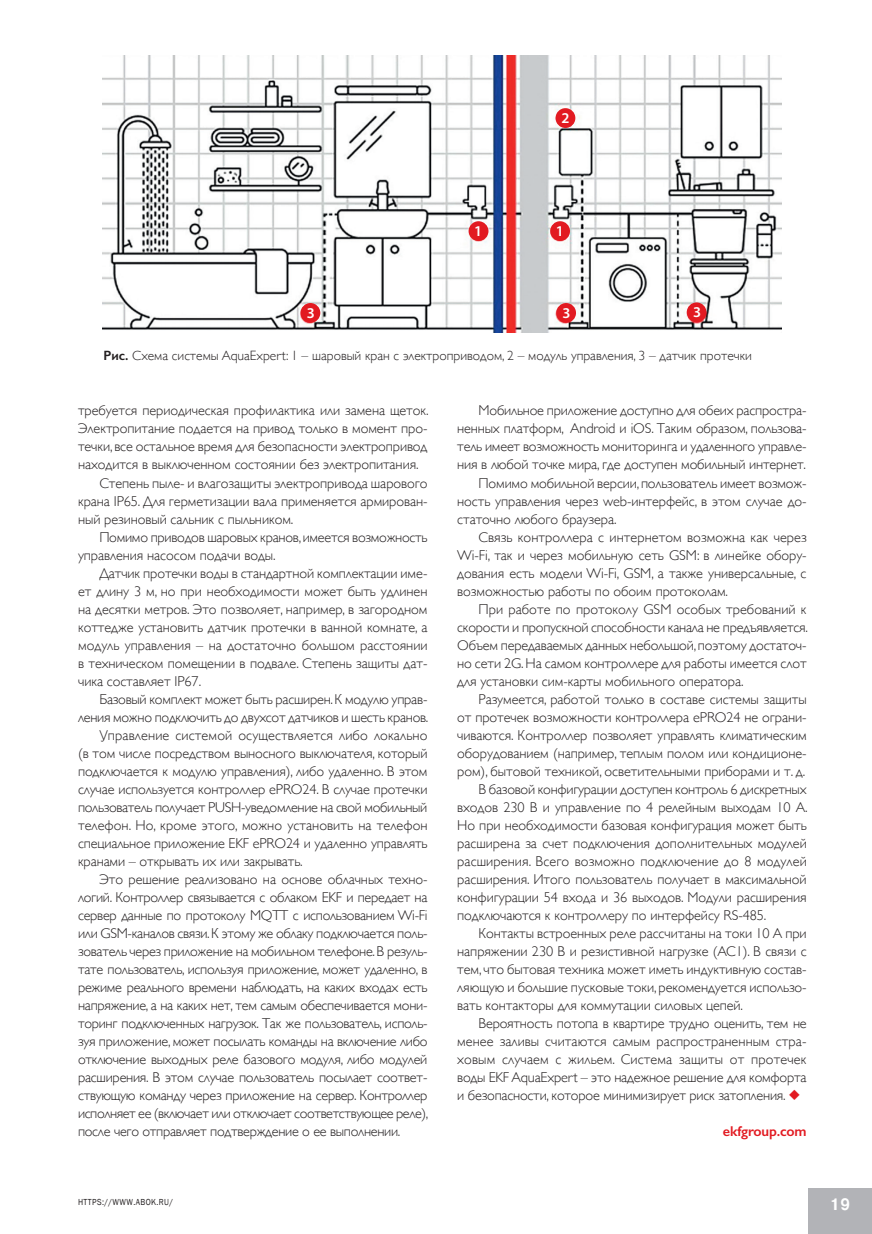
<style>
.page{position:relative;width:872px;height:1234px;background:#fff}
.page>*{position:absolute;margin:0;border:0;box-sizing:border-box;transform-origin:0 0}
.t1{font:700 16.5px "Pragmatica";color:#fff;scale:.89 1}
._1_Preambula_new{font:600 15px "Myriad Pro";color:#fff}
._0_Main_text{font:300 14.25px/18px "Gill Sans";letter-spacing:-.005em;color:#231f20;text-align:justify}
._0_Main_text-2{font:600 14.25px "Gill Sans";letter-spacing:-.01em;color:#e21a21}
._0_Main_text-3{font:300 13.5px "Gill Sans";color:#231f20}
.t2{font:9px "Franklin Gothic";letter-spacing:.05em;color:#231f20;scale:.89 1}
.s1{font-weight:600}
</style>
<div class="page">
<img style="left:103px;top:56px;width:679px;height:276px">
<div style="left:686px;top:302px;width:20px;height:20px;background:#e21a21;border-radius:50%"></div>
<div style="left:550px;top:221px;width:20px;height:20px;background:#e21a21;border-radius:50%"></div>
<div style="left:555px;top:108px;width:20px;height:20px;background:#e21a21;border-radius:50%"></div>
<div style="left:468px;top:221px;width:20px;height:20px;background:#e21a21;border-radius:50%"></div>
<div style="left:556px;top:303px;width:20px;height:20px;background:#e21a21;border-radius:50%"></div>
<div style="left:300px;top:303px;width:20px;height:20px;background:#e21a21;border-radius:50%"></div>
<div style="left:808px;top:1188px;width:64px;height:45px;background:#b2b3b7"></div>
<p class="_1_Preambula_new" style="left:474px;top:221px;width:10px">1</p>
<p class="_1_Preambula_new" style="left:561px;top:108px;width:10px">2</p>
<p class="_1_Preambula_new" style="left:556px;top:221px;width:10px">1</p>
<p class="_1_Preambula_new" style="left:307px;top:303px;width:10px">3</p>
<p class="_1_Preambula_new" style="left:562px;top:303px;width:10px">3</p>
<p class="_1_Preambula_new" style="left:693px;top:303px;width:10px">3</p>
<p class="_0_Main_text-3" style="left:104px;top:344px;width:650px"><span class="s1">Рис.</span> Схема системы AquaExpert: 1 – шаровый кран с электроприводом, 2 – модуль управления, 3 – датчик протечки</p>
<p class="_0_Main_text" style="left:78px;top:401px;width:352px">требуется периодическая профилактика или замена щеток.<br>Электропитание подается на привод только в момент про&shy;течки, все остальное время для безопасности электропривод находится в выключенном состоянии без электропитания.</p>
<p class="_0_Main_text" style="left:78px;top:473px;width:351px;text-indent:21px">Степень пыле- и влагозащиты электропривода шарового крана IP65. Для герметизации вала применяется армирован&shy;ный резиновый сальник с пыльником.</p>
<p class="_0_Main_text" style="left:78px;top:527px;width:351px;text-indent:21px">Помимо приводов шаровых кранов, имеется возможность управления насосом подачи воды.</p>
<p class="_0_Main_text" style="left:78px;top:563px;width:351px;text-indent:21px">Датчик протечки воды в стандартной комплектации име&shy;ет длину 3 м, но при необходимости может быть удлинен на десятки метров. Это позволяет, например, в загородном коттедже установить датчик протечки в ванной комнате, а модуль управления – на достаточно большом расстоянии в техническом помещении в подвале. Степень защиты дат&shy;чика составляет IP67.</p>
<p class="_0_Main_text" style="left:78px;top:689px;width:352px;text-align:right">Базовый комплект может быть расширен. К модулю управ&shy;ления можно подключить до двухсот датчиков и шесть кранов.</p>
<p class="_0_Main_text" style="left:78px;top:725px;width:351px;text-indent:21px">Управление системой осуществляется либо локально (в том числе посредством выносного выключателя, который подключается к модулю управления), либо удаленно. В этом случае используется контроллер ePRO24. В случае протечки пользователь получает PUSH-уведомление на свой мобильный телефон. Но, кроме этого, можно установить на телефон специальное приложение EKF ePRO24 и удаленно управлять кранами – открывать их или закрывать.</p>
<p class="_0_Main_text" style="left:78px;top:869px;width:352px;text-indent:21px">Это решение реализовано на основе облачных техно&shy;логий. Контроллер связывается с облаком EKF и передает на сервер данные по протоколу MQTT с использованием Wi-Fi или GSM-каналов связи. К этому же облаку подключается поль&shy;зователь через приложение на мобильном телефоне. В резуль&shy;тате пользователь, используя приложение, может удаленно, в режиме реального времени наблюдать, на каких входах есть напряжение, а на каких нет, тем самым обеспечивается мони&shy;торинг подключенных нагрузок. Так же пользователь, исполь&shy;зуя приложение, может посылать команды на включение либо отключение выходных реле базового модуля, либо модулей расширения. В этом случае пользователь посылает соответ&shy;ствующую команду через приложение на сервер. Контроллер исполняет ее (включает или отключает соответствующее реле), после чего отправляет подтверждение о ее выполнении.</p>
<p class="_0_Main_text" style="left:457px;top:401px;width:351px;text-indent:21px">Мобильное приложение доступно для обеих распростра&shy;ненных платформ, Android и iOS. Таким образом, пользова&shy;тель имеет возможность мониторинга и удаленного управле&shy;ния в любой точке мира, где доступен мобильный интернет.</p>
<p class="_0_Main_text" style="left:457px;top:473px;width:351px;text-indent:21px">Помимо мобильной версии, пользователь имеет возмож&shy;ность управления через web-интерфейс, в этом случае до&shy;статочно любого браузера.</p>
<p class="_0_Main_text" style="left:457px;top:527px;width:351px;text-indent:21px">Связь контроллера с интернетом возможна как через Wi-Fi, так и через мобильную сеть GSM: в линейке обору&shy;дования есть модели Wi-Fi, GSM, а также универсальные, с возможностью работы по обоим протоколам.</p>
<p class="_0_Main_text" style="left:457px;top:599px;width:352px;text-indent:21px">При работе по протоколу GSM особых требований к скорости и пропускной способности канала не предъявляется.<br>Объем передаваемых данных небольшой, поэтому достаточ&shy;но сети 2G. На самом контроллере для работы имеется слот для установки сим-карты мобильного оператора.</p>
<p class="_0_Main_text" style="left:457px;top:689px;width:351px;text-indent:21px">Разумеется, работой только в составе системы защиты от протечек возможности контроллера ePRO24 не ограни&shy;чиваются. Контроллер позволяет управлять климатическим оборудованием (например, теплым полом или кондиционе&shy;ром), бытовой техникой, осветительными приборами и т. д.</p>
<p class="_0_Main_text" style="left:457px;top:779px;width:352px;text-indent:21px">В базовой конфигурации доступен контроль 6 дискретных входов 230 В и управление по 4 релейным выходам 10 А.<br>Но при необходимости базовая конфигурация может быть расширена за счет подключения дополнительных модулей расширения. Всего возможно подключение до 8 модулей расширения. Итого пользователь получает в максимальной конфигурации 54 входа и 36 выходов. Модули расширения подключаются к контроллеру по интерфейсу RS-485.</p>
<p class="_0_Main_text" style="left:457px;top:923px;width:351px;text-indent:21px">Контакты встроенных реле рассчитаны на токи 10 А при напряжении 230 В и резистивной нагрузке (AC1). В связи с тем, что бытовая техника может иметь индуктивную состав&shy;ляющую и большие пусковые токи, рекомендуется использо&shy;вать контакторы для коммутации силовых цепей.</p>
<p class="_0_Main_text" style="left:457px;top:1013px;width:351px;text-indent:21px">Вероятность потопа в квартире трудно оценить, тем не менее заливы считаются самым распространенным стра&shy;ховым случаем с жильем. Система защиты от протечек воды EKF AquaExpert – это надежное решение для комфорта и безопасности, которое минимизирует риск затопления.</p>
<p class="_0_Main_text-2" style="left:723px;top:1122px;width:85px">ekfgroup.com</p>
<p class="t2" style="left:78px;top:1196px;width:108px">HTTPS://WWW.ABOK.RU/</p>
<p class="t1" style="left:830px;top:1193px;width:24px">19</p>
</div>
